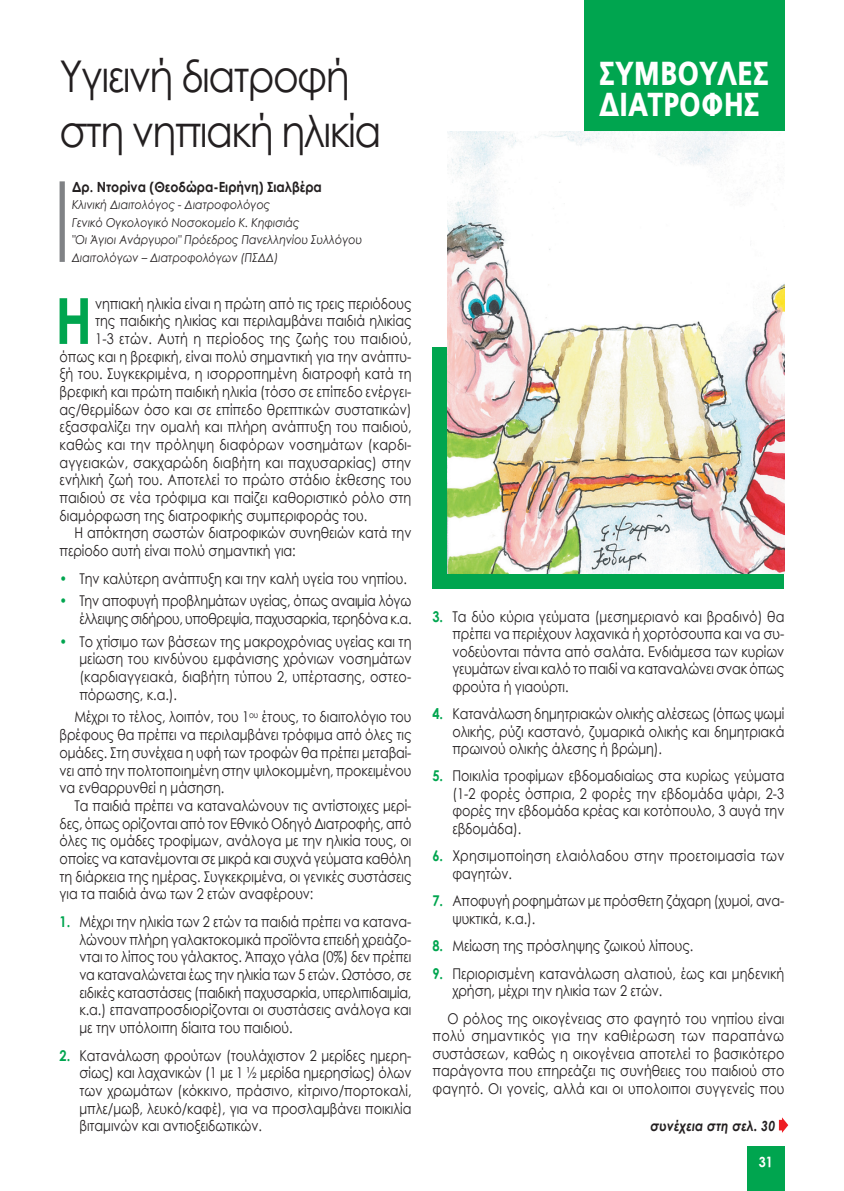
<style>
.page{position:relative;width:844px;height:1191px;background:#fff}
.page>*{position:absolute;margin:0;border:0;box-sizing:border-box;transform-origin:0 0}
._1h_paragrafos{font:700 63.52px "Century Gothic";color:#00a54f;scale:.86 1}
.TITLOS{font:43.75px/54.2px "Century Gothic";letter-spacing:-.04em;color:#231f20;scale:.9 1}
.t1{font:900 33.25px/31.5px "PF Catalog";color:#fff;scale:.8 1}
._1{font:14.88px/17.7px "Century Gothic";letter-spacing:-.005em;color:#231f20;text-align:justify;scale:.86 1}
.KEIMENO{font:14.88px/17.7px "Century Gothic";letter-spacing:-.005em;color:#231f20;text-align:justify;scale:.86 1}
._1h_paragrafos-2{font:14.88px "Century Gothic";color:#231f20;scale:.86 1}
._1-2{font:14.88px/17.7px "Century Gothic";letter-spacing:-.03em;color:#231f20;text-align:right;scale:.86 1}
._1-3{font:14.88px/17.5px "Century Gothic";letter-spacing:.015em;color:#231f20;scale:.86 1}
.SIGRAFEAS{font:700 14px "Century Gothic";color:#231f20;scale:.9 1}
.SYNEXEIA{font:italic 700 14px "Century Gothic";letter-spacing:.01em;color:#231f20;scale:.88 1}
.t2{font:14px "SK Century Gothic Pol Uni W Bold";color:#fff;scale:.9 1}
.SIGRAF__SXOLIA{font:italic 12.25px/17.5px "Century Gothic";color:#231f20;scale:.9 1}
.s1{color:#00a54f}
.s2{font-weight:700;color:#00a54f}
</style>
<div class="page">
<div style="left:584px;top:0;width:200px;height:131px;background:#00a54f"></div>
<div style="left:60px;top:181px;width:5px;height:81px;background:#808285"></div>
<div style="left:747px;top:1146px;width:37px;height:45px;background:#00a54f"></div>
<div style="left:432px;top:347px;width:352px;height:241px;background:#00a54f"></div>
<svg style="left:778px;top:1117px;width:10px;height:15px"></svg>
<img style="left:447px;top:131px;width:337px;height:442px">
<p class="TITLOS" style="left:60px;top:49px;width:359px">Υγιεινή διατροφή στη νηπιακή ηλικία</p>
<p class="SIGRAFEAS" style="left:72px;top:176px;width:279px">Δρ. Ντορίνα (Θεοδώρα-Ειρήνη) Σιαλβέρα</p>
<p class="SIGRAF__SXOLIA" style="left:72px;top:196px;width:222px">Κλινική Διαιτολόγος - Διατροφολόγος</p>
<p class="SIGRAF__SXOLIA" style="left:72px;top:213px;width:324px">Γενικό Ογκολογικό Νοσοκομείο Κ. Κηφισιάς<br>"Οι Άγιοι Ανάργυροι" Πρόεδρος Πανελληνίου Συλλόγου<br>Διαιτολόγων – Διατροφολόγων (ΠΣΔΔ)</p>
<p class="_1h_paragrafos" style="left:55px;top:273px;width:45px">Η</p>
<p class="_1h_paragrafos-2" style="left:95px;top:293px;width:369px">νηπιακή ηλικία είναι η πρώτη από τις τρεις περιόδους</p>
<p class="_1h_paragrafos-2" style="left:95px;top:311px;width:369px">της παιδικής ηλικίας και περιλαμβάνει παιδιά ηλικίας</p>
<p class="_1h_paragrafos-2" style="left:95px;top:328px;width:369px">1-3 ετών. Αυτή η περίοδος της ζωής του παιδιού,</p>
<p class="_1h_paragrafos-2" style="left:60px;top:346px;width:410px">όπως και η βρεφική, είναι πολύ σημαντική για την ανάπτυ-</p>
<p class="_1h_paragrafos-2" style="left:60px;top:363px;width:410px">ξή του. Συγκεκριμένα, η ισορροπημένη διατροφή κατά τη</p>
<p class="_1h_paragrafos-2" style="left:60px;top:381px;width:410px">βρεφική και πρώτη παιδική ηλικία (τόσο σε επίπεδο ενέργει-</p>
<p class="_1h_paragrafos-2" style="left:60px;top:399px;width:410px">ας/θερμίδων όσο και σε επίπεδο θρεπτικών συστατικών)</p>
<p class="_1h_paragrafos-2" style="left:60px;top:416px;width:410px">εξασφαλίζει την ομαλή και πλήρη ανάπτυξη του παιδιού,</p>
<p class="_1h_paragrafos-2" style="left:60px;top:434px;width:410px">καθώς και την πρόληψη διαφόρων νοσημάτων (καρδι-</p>
<p class="_1h_paragrafos-2" style="left:60px;top:452px;width:410px">αγγειακών, σακχαρώδη διαβήτη και παχυσαρκίας) στην</p>
<p class="_1h_paragrafos-2" style="left:60px;top:469px;width:410px">ενήλική ζωή του. Αποτελεί το πρώτο στάδιο έκθεσης του</p>
<p class="_1h_paragrafos-2" style="left:60px;top:487px;width:410px">παιδιού σε νέα τρόφιμα και παίζει καθοριστικό ρόλο στη</p>
<p class="_1h_paragrafos-2" style="left:60px;top:505px;width:359px">διαμόρφωση της διατροφικής συμπεριφοράς του.</p>
<p class="KEIMENO" style="left:60px;top:524px;width:410px;text-indent:15px">Η απόκτηση σωστών διατροφικών συνηθειών κατά την περίοδο αυτή είναι πολύ σημαντική για:</p>
<p class="_1" style="left:60px;top:569px;width:405px"><span class="s1">•</span> Την καλύτερη ανάπτυξη και την καλή υγεία του νηπίου.</p>
<p class="_1-2" style="left:60px;top:592px;width:410px"><span class="s1">•</span> Την αποφυγή προβλημάτων υγείας, όπως αναιμία λόγω έλλειψης σιδήρου, υποθρεψία, παχυσαρκία, τερηδόνα κ.α.</p>
<p class="_1" style="left:79px;top:632px;width:387px;text-indent:-20px"><span class="s1">•</span> Το χτίσιμο των βάσεων της μακροχρόνιας υγείας και τη μείωση του κινδύνου εμφάνισης χρόνιων νοσημάτων (καρδιαγγειακά, διαβήτη τύπου 2, υπέρτασης, οστεο&shy;πόρωσης, κ.α.).</p>
<p class="KEIMENO" style="left:60px;top:708px;width:410px;text-indent:15px">Μέχρι το τέλος, λοιπόν, του 1<sup>ου</sup> έτους, το διαιτολόγιο του βρέφους θα πρέπει να περιλαμβάνει τρόφιμα από όλες τις ομάδες. Στη συνέχεια η υφή των τροφών θα πρέπει μεταβαί&shy;νει από την πολτοποιημένη στην ψιλοκομμένη, προκειμένου να ενθαρρυνθεί η μάσηση.</p>
<p class="KEIMENO" style="left:60px;top:796px;width:410px;text-indent:15px">Τα παιδιά πρέπει να καταναλώνουν τις αντίστοιχες μερί&shy;δες, όπως ορίζονται από τον Εθνικό Οδηγό Διατροφής, από όλες τις ομάδες τροφίμων, ανάλογα με την ηλικία τους, οι οποίες να κατανέμονται σε μικρά και συχνά γεύματα καθόλη τη διάρκεια της ημέρας. Συγκεκριμένα, οι γενικές συστάσεις για τα παιδιά άνω των 2 ετών αναφέρουν:</p>
<p class="_1" style="left:79px;top:912px;width:387px;text-indent:-20px"><span class="s2">1.</span> Μέχρι την ηλικία των 2 ετών τα παιδιά πρέπει να κατανα&shy;λώνουν πλήρη γαλακτοκομικά προϊόντα επειδή χρειάζο&shy;νται το λίπος του γάλακτος. Άπαχο γάλα (0%) δεν πρέπει να καταναλώνεται έως την ηλικία των 5 ετών. Ωστόσο, σε ειδικές καταστάσεις (παιδική παχυσαρκία, υπερλιπιδαιμία, κ.α.) επαναπροσδιορίζονται οι συστάσεις ανάλογα και με την υπόλοιπη δίαιτα του παιδιού.</p>
<p class="_1" style="left:79px;top:1046px;width:387px;text-indent:-20px"><span class="s2">2.</span> Κατανάλωση φρούτων (τουλάχιστον 2 μερίδες ημερη&shy;σίως) και λαχανικών (1 με 1 ½ μερίδα ημερησίως) όλων των χρωμάτων (κόκκινο, πράσινο, κίτρινο/πορτοκαλί, μπλε/μωβ, λευκό/καφέ), για να προσλαμβάνει ποικιλία βιταμινών και αντιοξειδωτικών.</p>
<p class="t1" style="left:599px;top:57px;width:214px">ΣΥΜΒΟΥΛΈΣ<br>ΔΙΑΤΡΟΦΉ Σ</p>
<p class="_1" style="left:452px;top:607px;width:387px;text-indent:-20px"><span class="s2">3.</span> Τα δύο κύρια γεύματα (μεσημεριανό και βραδινό) θα πρέπει να περιέχουν λαχανικά ή χορτόσουπα και να συ&shy;νοδεύονται πάντα από σαλάτα. Ενδιάμεσα των κυρίων γευμάτων είναι καλό το παιδί να καταναλώνει σνακ όπως φρούτα ή γιαούρτι.</p>
<p class="_1" style="left:452px;top:704px;width:387px;text-indent:-20px"><span class="s2">4.</span> Κατανάλωση δημητριακών ολικής αλέσεως (όπως ψωμί ολικής, ρύζι καστανό, ζυμαρικά ολικής και δημητριακά πρωινού ολικής άλεσης ή βρώμη).</p>
<p class="_1" style="left:452px;top:767px;width:387px;text-indent:-20px"><span class="s2">5.</span> Ποικιλία τροφίμων εβδομαδιαίως στα κυρίως γεύματα (1-2 φορές όσπρια, 2 φορές την εβδομάδα ψάρι, 2-3 φορές την εβδομάδα κρέας και κοτόπουλο, 3 αυγά την εβδομάδα).</p>
<p class="_1-3" style="left:452px;top:847px;width:387px;text-indent:-20px"><span class="s2">6.</span> Χρησιμοποίηση ελαιόλαδου στην προετοιμασία των φαγητών.</p>
<p class="_1" style="left:452px;top:892px;width:387px;text-indent:-20px"><span class="s2">7.</span> Αποφυγή ροφημάτων με πρόσθετη ζάχαρη (χυμοί, ανα&shy;ψυκτικά, κ.α.).</p>
<p class="_1" style="left:432px;top:936px;width:305px"><span class="s2">8.</span> Μείωση της πρόσληψης ζωικού λίπους.</p>
<p class="_1" style="left:452px;top:964px;width:387px;text-indent:-20px"><span class="s2">9.</span> Περιορισμένη κατανάλωση αλατιού, έως και μηδενική χρήση, μέχρι την ηλικία των 2 ετών.</p>
<p class="KEIMENO" style="left:432px;top:1009px;width:410px;text-indent:15px">Ο ρόλος της οικογένειας στο φαγητό του νηπίου είναι πολύ σημαντικός για την καθιέρωση των παραπάνω συστάσεων, καθώς η οικογένεια αποτελεί το βασικότερο παράγοντα που επηρεάζει τις συνήθειες του παιδιού στο φαγητό. Οι γονείς, αλλά και οι υπολοιποι συγγενείς που</p>
<p class="SYNEXEIA" style="left:650px;top:1115px;width:143px">συνέχεια στη σελ. 30</p>
<p class="t2" style="left:758px;top:1151px;width:17px">31</p>
</div>
